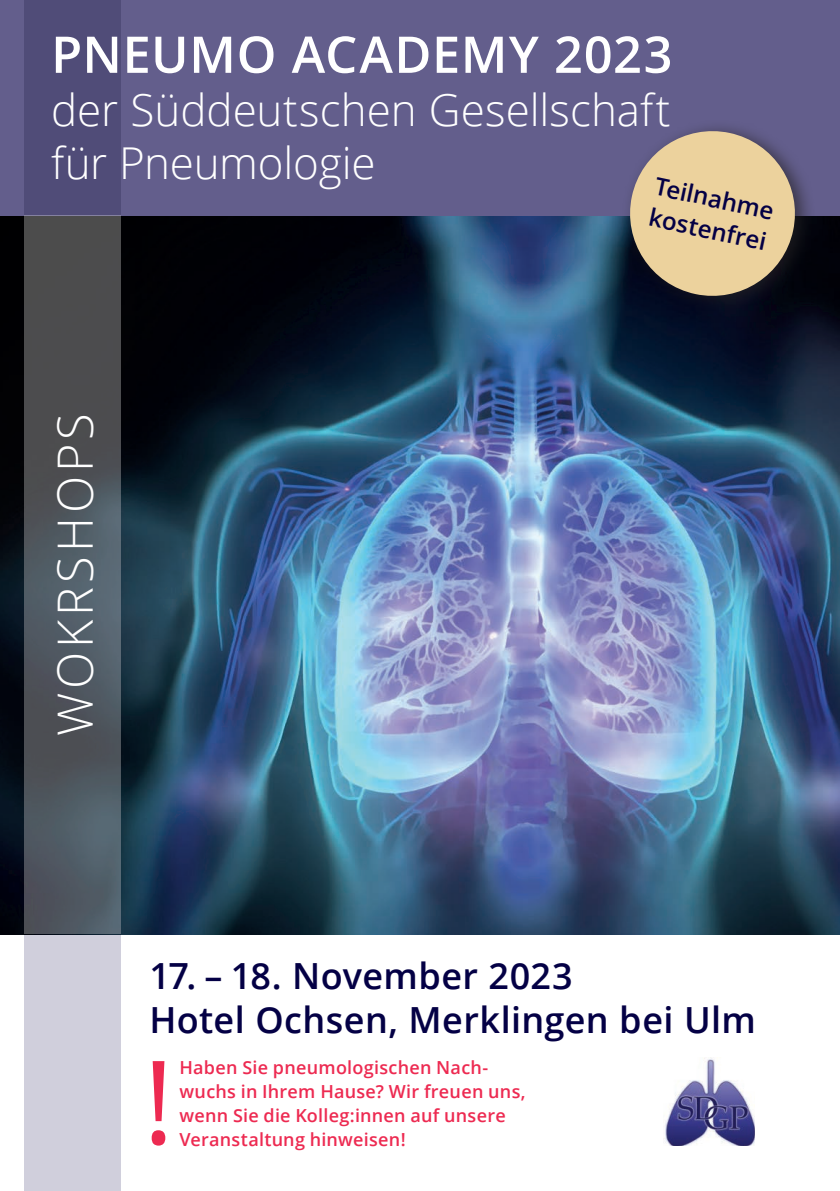
<style>
.page{position:relative;width:840px;height:1191px;background:#fff}
.page>*{position:absolute;margin:0;border:0;box-sizing:border-box;transform-origin:0 0}
.t1{font:600 50.6px "Open Sans";letter-spacing:.01em;color:#fff}
.t2{font:300 48.6px "Open Sans";letter-spacing:.08em;color:#fff}
.t3{font:300 44px/53.2px "Open Sans";color:#fff}
.t4{font:600 36px/44px "Open Sans";letter-spacing:.01em;color:#040045}
.t5{font:600 24.2px/31.4px "Open Sans";color:#040045}
.t6{font:600 18px/24px "Open Sans";letter-spacing:.015em;color:#ed2a51}
</style>
<div class="page">
<img style="left:0;top:215px;width:839px;height:719px">
<div style="left:0;top:0;width:839px;height:215px;background:#635e8c"></div>
<svg style="left:25px;top:0;width:96px;height:1191px;background:#9592ae"></svg>
<svg style="left:25px;top:215px;width:96px;height:719px;background:#4e545b"></svg>
<img style="left:663px;top:1057px;width:91px;height:88px">
<svg style="left:152px;top:1061px;width:13px;height:84px"></svg>
<div style="left:621px;top:120px;width:194px;height:193px;background:#231f20;opacity:.65"></div>
<svg style="left:622px;top:123px;width:180px;height:180px;background:#ac9c83"></svg>
<h1 class="t1" style="left:51px;top:20px;width:622px">PNEUMO ACADEMY 2023</h1>
<h3 class="t3" style="left:51px;top:82px;width:620px">der Süddeutschen Gesellschaft für Pneumologie</h3>
<h3 class="t5" style="left:658px;top:170px;width:122px;rotate:12deg">Teilnahme kostenfrei</h3>
<h2 class="t2" style="left:42px;top:736px;width:324px;rotate:-90deg">WOKRSHOPS</h2>
<h3 class="t4" style="left:149px;top:953px;width:607px">17. – 18. November 2023<br>Hotel Ochsen, Merklingen bei Ulm</h3>
<p class="t6" style="left:179px;top:1054px;width:347px">Haben Sie pneumologischen Nach&shy;wuchs in Ihrem Hause? Wir freuen uns, wenn Sie die Kolleg:innen auf unsere Veranstaltung hinweisen!</p>
</div>
